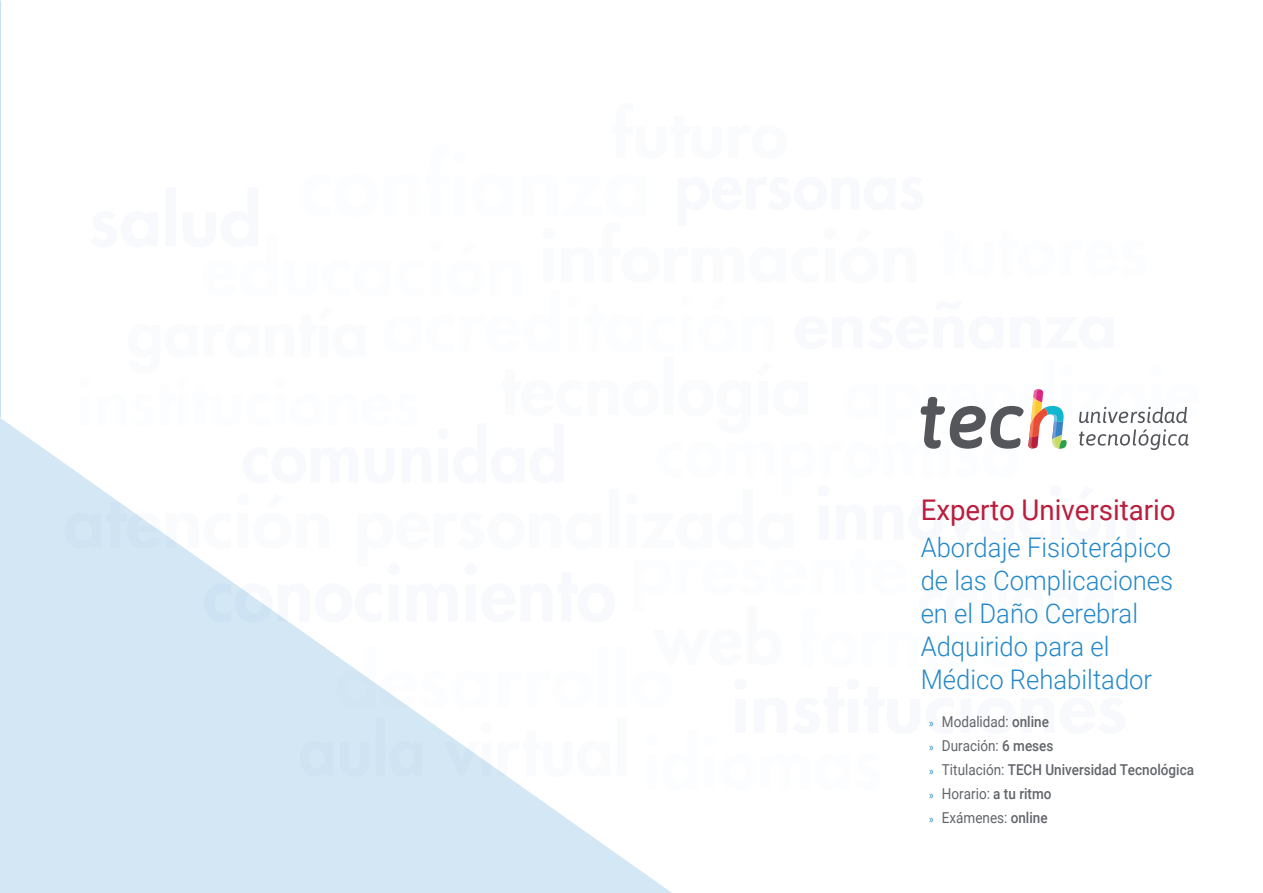
<style>
.page{position:relative;width:1263px;height:893px;background:#fff}
.page>*{position:absolute;margin:0;border:0;box-sizing:border-box;transform-origin:0 0}
.t1{font:28.5px "Roboto";color:#ba1e3c}
.t2{font:300 27px/33px "Roboto";color:#2488c9;scale:.95 1}
.t3{font:500 15px/23.7px "Roboto";color:#61646a;scale:.9 1}
.s1{font-family:"Myriad Pro";font-weight:400;font-size:12px;color:#2488c9}
.s2{font-weight:400}
</style>
<div class="page">
<svg style="left:0;top:418px;width:672px;height:475px;fill:#d4e7f4"></svg>
<svg style="left:64px;top:389px;width:1125px;height:401px"></svg>
<h1 class="t1" style="left:921px;top:490px;width:256px">Experto Universitario</h1>
<h2 class="t2" style="left:921px;top:530px;width:267px">Abordaje Fisioterápico de las Complicaciones en el Daño Cerebral<br>Adquirido para el<br>Médico Rehabiltador</h2>
<p class="t3" style="left:929px;top:710px;width:296px"><span class="s1">»</span> <span class="s2">Modalidad:</span> online<br><span class="s1">»</span> <span class="s2">Duración:</span> 6 meses<br><span class="s1">»</span> <span class="s2">Titulación:</span> TECH Universidad Tecnológica <span class="s1">»</span> <span class="s2">Horario:</span> a tu ritmo<br><span class="s1">»</span> <span class="s2">Exámenes:</span> online</p>
</div>
